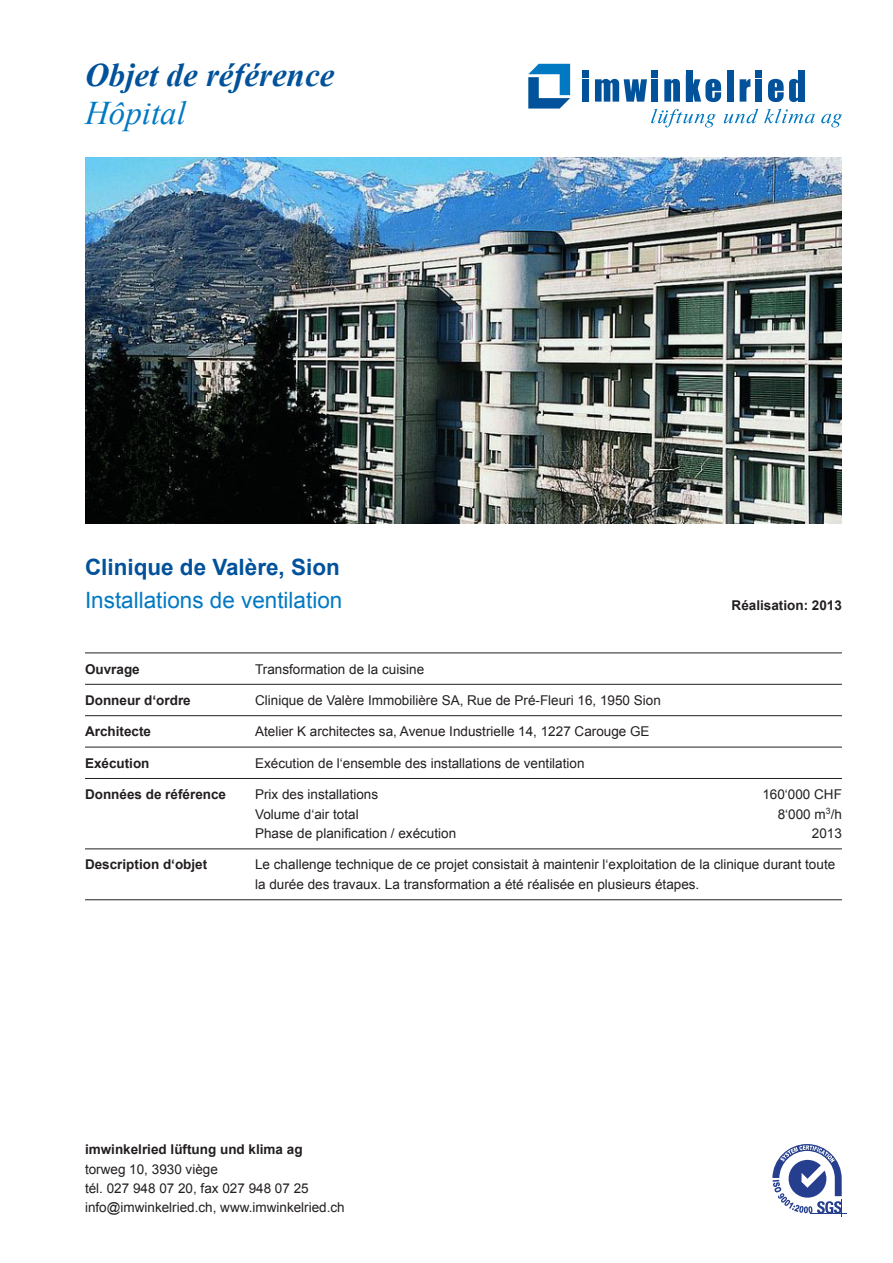
<style>
.page{position:relative;width:893px;height:1263px;background:#fff}
.page>*{position:absolute;margin:0;border:0;box-sizing:border-box;transform-origin:0 0}
.t1{font:italic 700 33px/37.5px "Times New Roman";color:#01529a}
.t2{font:22.5px "Arial";color:#0079c2}
.t3{font:700 22.5px "Arial";color:#01529a}
.t4{font:13.5px/19.5px "Arial";color:#231f20}
.t5{font:700 13.5px "Arial";color:#231f20}
.s1{font-weight:400;color:#0079c2}
</style>
<div class="page">
<svg style="left:651px;top:109px;width:65px;height:18px"></svg>
<svg style="left:724px;top:109px;width:34px;height:14px"></svg>
<svg style="left:764px;top:109px;width:51px;height:14px"></svg>
<svg style="left:821px;top:114px;width:21px;height:13px"></svg>
<svg style="left:528px;top:64px;width:42px;height:45px"></svg>
<div style="left:582px;top:70px;width:7px;height:7px;background:#01529a"></div>
<div style="left:582px;top:79px;width:7px;height:23px;background:#01529a"></div>
<svg style="left:595px;top:79px;width:52px;height:23px"></svg>
<div style="left:651px;top:70px;width:7px;height:7px;background:#01529a"></div>
<div style="left:651px;top:79px;width:7px;height:23px;background:#01529a"></div>
<svg style="left:664px;top:79px;width:16px;height:23px"></svg>
<svg style="left:693px;top:78px;width:28px;height:24px"></svg>
<div style="left:727px;top:70px;width:7px;height:32px;background:#01529a"></div>
<div style="left:798px;top:70px;width:7px;height:32px;background:#01529a"></div>
<svg style="left:740px;top:79px;width:10px;height:23px"></svg>
<div style="left:755px;top:70px;width:7px;height:7px;background:#01529a"></div>
<div style="left:755px;top:79px;width:7px;height:23px;background:#01529a"></div>
<svg style="left:768px;top:78px;width:30px;height:24px"></svg>
<div style="left:686px;top:70px;width:7px;height:32px;background:#01529a"></div>
<hr style="left:810px;top:1213px;width:36px;height:1px;background:#253f8e">
<svg style="left:772px;top:1144px;width:70px;height:72px"></svg>
<hr style="left:85px;top:653px;width:757px;height:1px;background:#231f20">
<hr style="left:85px;top:684px;width:757px;height:1px;background:#231f20">
<hr style="left:85px;top:715px;width:757px;height:1px;background:#231f20">
<hr style="left:85px;top:747px;width:757px;height:1px;background:#231f20">
<hr style="left:85px;top:778px;width:757px;height:1px;background:#231f20">
<hr style="left:85px;top:849px;width:757px;height:1px;background:#231f20">
<hr style="left:85px;top:899px;width:757px;height:1px;background:#231f20">
<img style="left:85px;top:157px;width:757px;height:366px">
<p class="t1" style="left:85px;top:55px;width:251px">Objet de référence<br><span class="s1">Hôpital</span></p>
<p class="t3" style="left:85px;top:552px;width:256px">Clinique de Valère, Sion</p>
<p class="t2" style="left:85px;top:585px;width:259px">Installations de ventilation</p>
<p class="t5" style="left:732px;top:596px;width:112px">Réalisation: 2013</p>
<p class="t5" style="left:85px;top:660px;width:56px">Ouvrage</p>
<p class="t4" style="left:255px;top:659px;width:171px">Transformation de la cuisine</p>
<p class="t5" style="left:85px;top:691px;width:107px">Donneur d‘ordre</p>
<p class="t4" style="left:255px;top:690px;width:407px">Clinique de Valère Immobilière SA, Rue de Pré-Fleuri 16, 1950 Sion</p>
<p class="t5" style="left:85px;top:722px;width:68px">Architecte</p>
<p class="t4" style="left:255px;top:722px;width:396px">Atelier K architectes sa, Avenue Industrielle 14, 1227 Carouge GE</p>
<p class="t5" style="left:85px;top:754px;width:66px">Exécution</p>
<p class="t4" style="left:255px;top:753px;width:331px">Exécution de l‘ensemble des installations de ventilation</p>
<p class="t5" style="left:85px;top:785px;width:143px">Données de référence</p>
<p class="t4" style="left:255px;top:785px;width:125px">Prix des installations</p>
<p class="t4" style="left:762px;top:785px;width:81px">160‘000 CHF</p>
<p class="t4" style="left:255px;top:804px;width:105px">Volume d‘air total</p>
<p class="t4" style="left:778px;top:804px;width:66px">8‘000 m<sup>3</sup>/h</p>
<p class="t4" style="left:255px;top:824px;width:203px">Phase de planification / exécution</p>
<p class="t4" style="left:812px;top:824px;width:32px">2013</p>
<p class="t5" style="left:85px;top:856px;width:124px">Description d‘objet</p>
<p class="t4" style="left:255px;top:855px;width:582px">Le challenge technique de ce projet consistait à maintenir l‘exploitation de la clinique durant toute la durée des travaux. La transformation a été réalisée en plusieurs étapes.</p>
<p class="t5" style="left:85px;top:1140px;width:219px">imwinkelried lüftung und klima ag</p>
<p class="t4" style="left:85px;top:1159px;width:134px">torweg 10, 3930 viège</p>
<p class="t4" style="left:85px;top:1179px;width:225px">tél. 027 948 07 20, fax 027 948 07 25</p>
<p class="t4" style="left:85px;top:1197px;width:261px">info@imwinkelried.ch, www.imwinkelried.ch</p>
</div>
